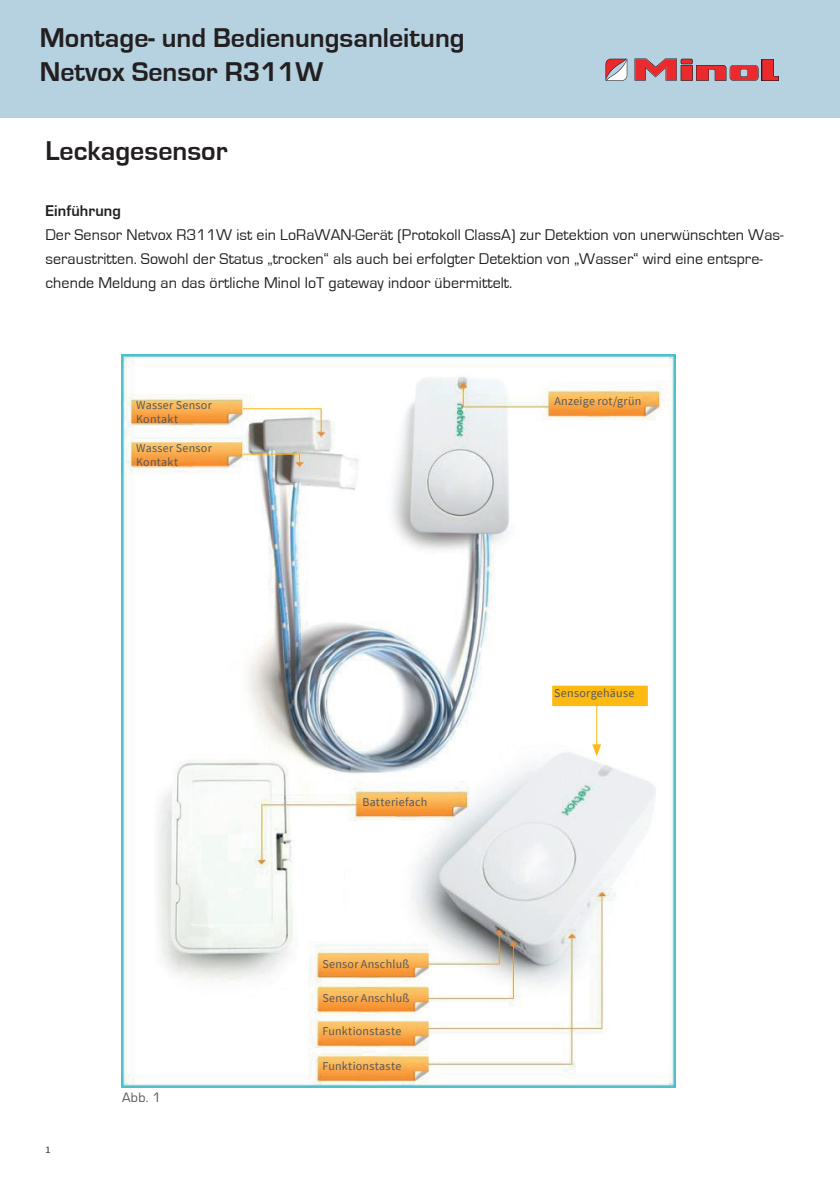
<style>
.page{position:relative;width:840px;height:1191px;background:#fff}
.page>*{position:absolute;margin:0;border:0;box-sizing:border-box;transform-origin:0 0}
.t1{font:700 28px/33.6px "Eurostile";color:#231f20}
.t2{font:16px/24px "Eurostile";letter-spacing:.005em;color:#231f20}
.t3{font:700 16px "Eurostile";letter-spacing:.005em;color:#231f20}
.t4{font:14px "Eurostile";color:#57585a}
.t5{font:12px/14px "Source Sans Pro";letter-spacing:.02em;color:#57585a}
.t6{font:600 10px "Source Sans Pro";color:#57585a}
</style>
<div class="page">
<div style="left:0;top:0;width:839px;height:117px;background:#b6d2e0"></div>
<svg style="left:605px;top:59px;width:22px;height:22px"></svg>
<svg style="left:634px;top:59px;width:144px;height:22px"></svg>
<img style="left:122px;top:354px;width:553px;height:733px">
<hr style="left:243px;top:408px;width:78px;height:1px;background:#fcba13">
<hr style="left:243px;top:454px;width:57px;height:1px;background:#fcba13">
<div style="left:553px;top:686px;width:93px;height:19px;background:#fcba13"></div>
<div style="left:552px;top:685px;width:95px;height:21px;border:2px solid #fcba13"></div>
<hr style="left:596px;top:703px;width:1px;height:44px;background:#fcba13">
<svg style="left:592px;top:744px;width:9px;height:12px"></svg>
<h1 class="t1" style="left:40px;top:21px;width:426px">Montage- und Bedienungsanleitung<br>Netvox Sensor R311W</h1>
<h1 class="t1" style="left:45px;top:135px;width:184px">Leckagesensor</h1>
<p class="t3" style="left:45px;top:202px;width:77px">Einführung</p>
<p class="t2" style="left:45px;top:223px;width:739px">Der Sensor Netvox R311W ist ein LoRaWAN-Gerät (Protokoll ClassA) zur Detektion von unerwünschten Was&shy;seraustritten. Sowohl der Status „trocken“ als auch bei erfolgter Detektion von „Wasser“ wird eine entspre&shy;chende Meldung an das örtliche Minol IoT gateway indoor übermittelt.</p>
<p class="t5" style="left:136px;top:398px;width:77px">Wasser Sensor<br>Kontakt</p>
<p class="t5" style="left:136px;top:441px;width:77px">Wasser Sensor<br>Kontakt</p>
<p class="t6" style="left:45px;top:1143px;width:7px">1</p>
<p class="t4" style="left:122px;top:1090px;width:40px">Abb. 1</p>
<p class="t5" style="left:362px;top:794px;width:67px">Batteriefach</p>
<p class="t5" style="left:322px;top:957px;width:88px">Sensor Anschluß</p>
<p class="t5" style="left:322px;top:990px;width:88px">Sensor Anschluß</p>
<p class="t5" style="left:322px;top:1024px;width:80px">Funktionstaste</p>
<p class="t5" style="left:322px;top:1058px;width:80px">Funktionstaste</p>
<p class="t5" style="left:554px;top:394px;width:88px">Anzeige rot/grün</p>
<p class="t5" style="left:554px;top:685px;width:82px">Sensorgehäuse</p>
</div>
